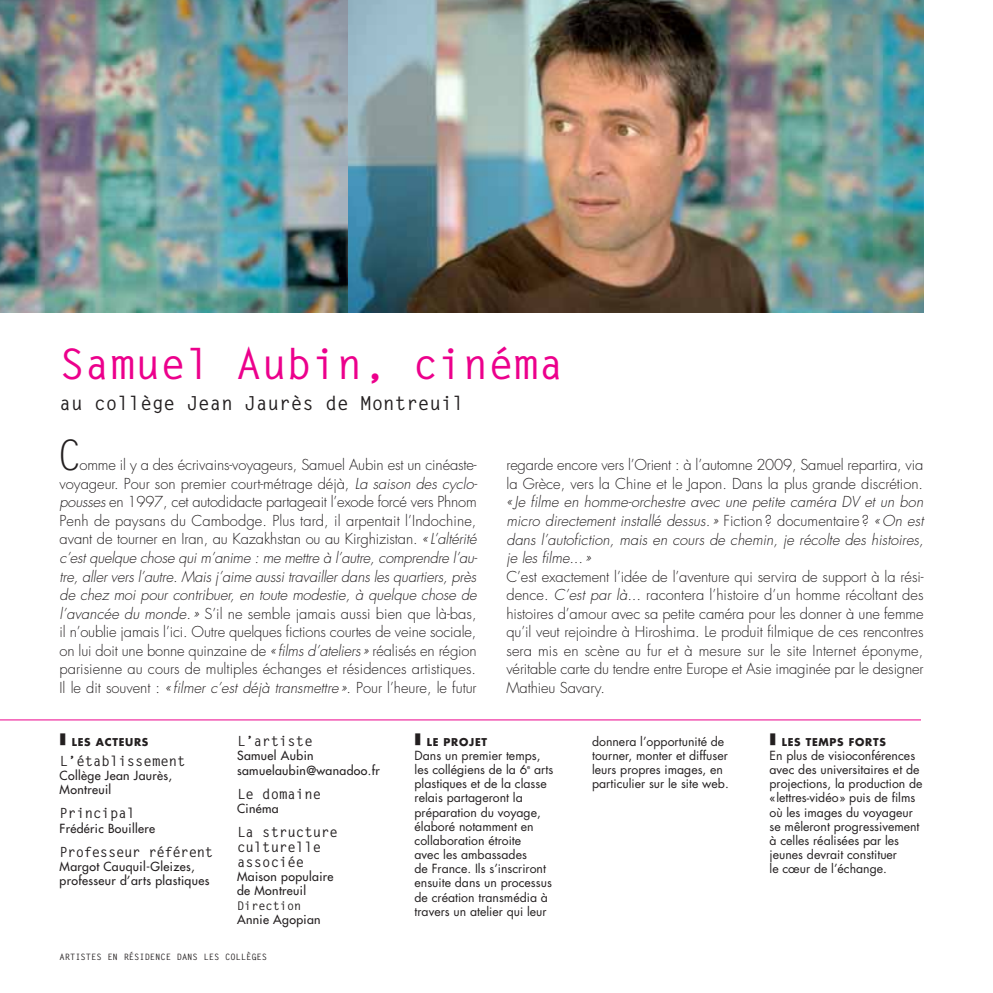
<style>
.page{position:relative;width:993px;height:993px;background:#fff}
.page>*{position:absolute;margin:0;border:0;box-sizing:border-box;transform-origin:0 0}
.t1{font:700 42px "Letter Gothic Std";color:#ec008c}
.t2{font:42px "Letter Gothic Std";color:#231f20}
.t3{font:700 19.25px "Letter Gothic Std";color:#231f20}
.t4{font:300 14.7px/18.6px "Futura Std";color:#231f20;text-align:justify}
.t5{font:italic 300 14.7px/18.6px "Futura Std";color:#231f20;text-align:justify}
.t6{font:700 14px/15px "Letter Gothic Std";color:#231f20}
.t7{font:700 14px "Letter Gothic Std";letter-spacing:-.025em;color:#231f20}
.t8{font:12.25px/14.2px "Futura Std";color:#231f20}
.t9{font:500 12.25px/14.2px "Futura Std";letter-spacing:.03em;color:#231f20}
.t10{font:700 11.9px "Letter Gothic Std";color:#231f20}
.t11{font:700 10.5px "Futura Std";letter-spacing:.07em;color:#231f20}
.t12{font:700 8.75px "Letter Gothic Std";color:#231f20}
.s1{font-style:italic}
.s2{font-style:normal}
</style>
<div class="page">
<img style="left:347px;top:0;width:576px;height:313px">
<img style="left:0;top:0;width:347px;height:313px">
<hr style="left:0;top:719px;width:920px;height:1px;background:#ec008c">
<h1 class="t1" style="left:60px;top:343px;width:506px">Samuel Aubin, cinéma</h1>
<h2 class="t3" style="left:60px;top:394px;width:406px">au collège Jean Jaurès de Montreuil</h2>
<h1 class="t2" style="left:57px;top:431px;width:27px">C</h1>
<p class="t4" style="left:60px;top:456px;width:419px;text-indent:20px">omme il y a des écrivains-voyageurs, Samuel Aubin est un cinéaste&shy;voyageur. Pour son premier court-métrage déjà, <span class="s1">La saison des cyclo&shy;pousses</span> en 1997, cet autodidacte partageait l’exode forcé vers Phnom Penh de paysans du Cambodge. Plus tard, il arpentait l’Indochine, avant de tourner en Iran, au Kazakhstan ou au Kirghizistan. <span class="s1">«L’altérité c’est quelque chose qui m’anime : me mettre à l’autre, comprendre l’au&shy;tre, aller vers l’autre. Mais j’aime aussi travailler dans les quartiers, près de chez moi pour contribuer, en toute modestie, à quelque chose de l’avancée du monde.»</span> S’il ne semble jamais aussi bien que là-bas, il n’oublie jamais l’ici. Outre quelques fictions courtes de veine sociale, on lui doit une bonne quinzaine de <span class="s1">«films d’ateliers»</span> réalisés en région parisienne au cours de multiples échanges et résidences artistiques.<br>Il le dit souvent : <span class="s1">«filmer c’est déjà transmettre»</span>. Pour l’heure, le futur</p>
<p class="t4" style="left:506px;top:456px;width:418px">regarde encore vers l’Orient : à l’automne 2009, Samuel repartira, via la Grèce, vers la Chine et le Japon. Dans la plus grande discrétion.</p>
<p class="t5" style="left:506px;top:493px;width:418px">«Je filme en homme-orchestre avec une petite caméra DV et un bon micro directement installé dessus.» <span class="s2">Fiction? documentaire?</span> «On est dans l’autofiction, mais en cours de chemin, je récolte des histoires, je les filme...»</p>
<p class="t4" style="left:506px;top:568px;width:418px">C’est exactement l’idée de l’aventure qui servira de support à la rési&shy;dence. <span class="s1">C’est par là...</span> racontera l’histoire d’un homme récoltant des histoires d’amour avec sa petite caméra pour les donner à une femme qu’il veut rejoindre à Hiroshima. Le produit filmique de ces rencontres sera mis en scène au fur et à mesure sur le site Internet éponyme, véritable carte du tendre entre Europe et Asie imaginée par le designer Mathieu Savary.</p>
<p class="t11" style="left:72px;top:735px;width:78px">LES ACTEURS</p>
<p class="t6" style="left:60px;top:754px;width:127px">L’établissement</p>
<p class="t9" style="left:60px;top:769px;width:114px">Collège Jean Jaurès,<br>Montreuil</p>
<p class="t6" style="left:60px;top:806px;width:77px">Principal</p>
<p class="t9" style="left:60px;top:821px;width:97px">Frédéric Bouillere</p>
<p class="t7" style="left:60px;top:844px;width:155px">Professeur référent</p>
<p class="t9" style="left:60px;top:860px;width:151px">Margot Cauquil-Gleizes, professeur d’arts plastiques</p>
<p class="t6" style="left:237px;top:734px;width:77px">L’artiste</p>
<p class="t9" style="left:237px;top:749px;width:144px">Samuel Aubin samuelaubin@wanadoo.fr</p>
<p class="t6" style="left:237px;top:786px;width:85px">Le domaine</p>
<p class="t9" style="left:237px;top:801px;width:43px">Cinéma</p>
<p class="t6" style="left:237px;top:824px;width:102px">La structure culturelle associée</p>
<p class="t9" style="left:237px;top:870px;width:98px">Maison populaire de Montreuil</p>
<p class="t10" style="left:237px;top:899px;width:66px">Direction</p>
<p class="t9" style="left:237px;top:913px;width:85px">Annie Agopian</p>
<p class="t12" style="left:60px;top:952px;width:209px">ARTISTES EN RÉSIDENCE DANS LES COLLÈGES</p>
<p class="t11" style="left:426px;top:735px;width:62px">LE PROJET</p>
<p class="t8" style="left:414px;top:748px;width:140px">Dans un premier temps, les collégiens de la 6<sup>e</sup> arts plastiques et de la classe relais partageront la préparation du voyage, élaboré notamment en collaboration étroite<br>avec les ambassades<br>de France. Ils s’inscriront ensuite dans un processus de création transmédia à travers un atelier qui leur</p>
<p class="t8" style="left:592px;top:735px;width:138px">donnera l’opportunité de tourner, monter et diffuser leurs propres images, en particulier sur le site web.</p>
<p class="t11" style="left:781px;top:735px;width:106px">LES TEMPS FORTS</p>
<p class="t8" style="left:769px;top:748px;width:154px">En plus de visioconférences avec des universitaires et de projections, la production de «lettres-vidéo» puis de films où les images du voyageur se mêleront progressivement à celles réalisées par les jeunes devrait constituer<br>le cœur de l’échange.</p>
</div>
